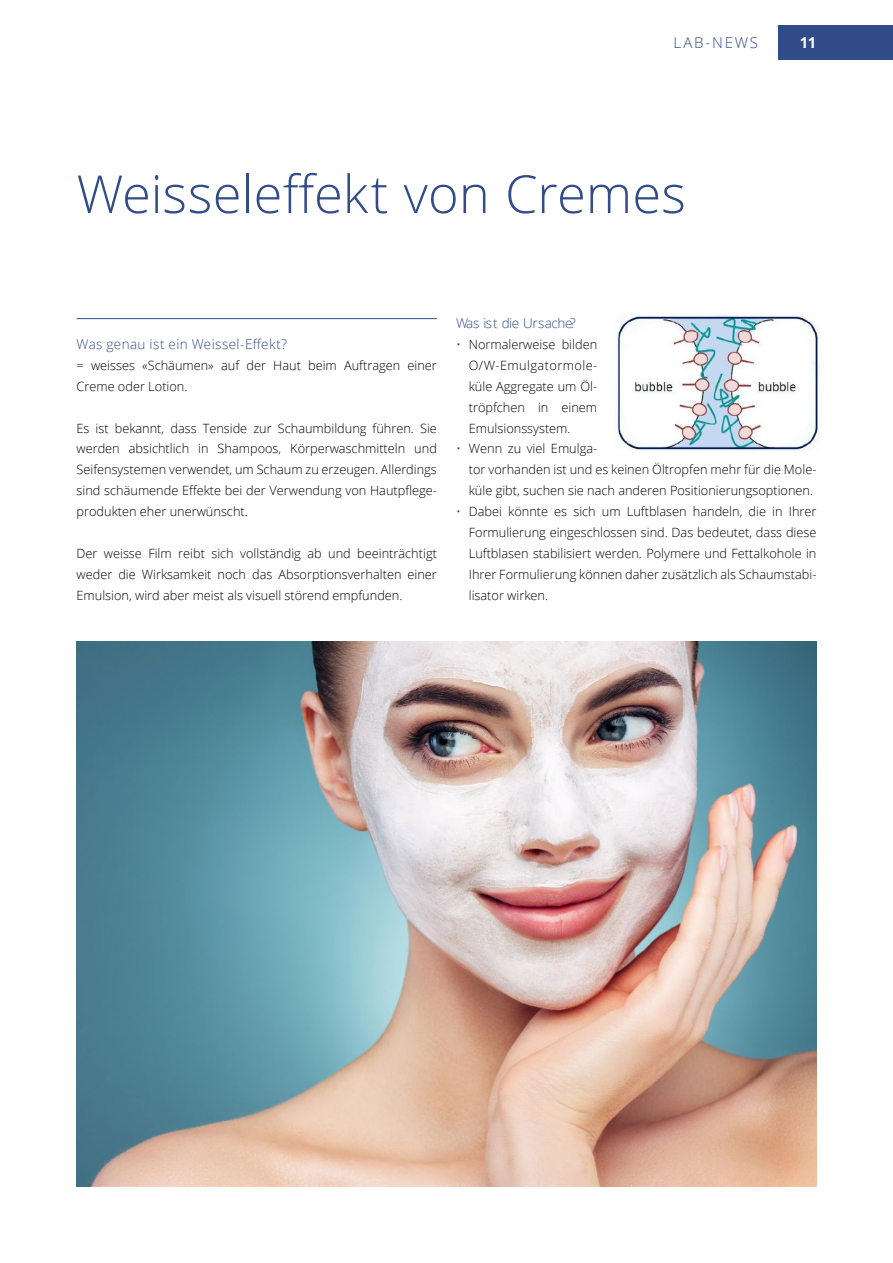
<style>
.page{position:relative;width:893px;height:1263px;background:#fff}
.page>*{position:absolute;margin:0;border:0;box-sizing:border-box;transform-origin:0 0}
.t1{font:300 52.5px "Open Sans";color:#324c89}
.t2{font:300 15px "Open Sans";letter-spacing:.12em;color:#324c89}
.t3{font:700 15px "Open Sans";color:#fff}
.t4{font:300 13.5px "Open Sans";letter-spacing:.025em;color:#324c89}
.t5{font:300 13.5px "Open Sans";letter-spacing:-.03em;color:#324c89}
.t6{font:300 12.75px/21px "Open Sans";color:#000;text-align:justify}
.s1{color:#324c89}
</style>
<div class="page">
<div style="left:778px;top:26px;width:115px;height:34px;background:#324c89"></div>
<hr style="left:77px;top:318px;width:360px;height:1px;background:#324c89">
<img style="left:77px;top:642px;width:739px;height:544px">
<img style="left:617px;top:314px;width:203px;height:137px">
<p class="t2" style="left:673px;top:32px;width:86px">LAB-NEWS</p>
<p class="t3" style="left:800px;top:32px;width:18px">11</p>
<h1 class="t1" style="left:77px;top:158px;width:611px">Weisseleffekt von Cremes</h1>
<p class="t4" style="left:77px;top:335px;width:212px">Was genau ist ein Weissel-Effekt?</p>
<p class="t6" style="left:77px;top:354px;width:362px">= weisses «Schäumen» auf der Haut beim Auftragen einer<br>Creme oder Lotion.</p>
<p class="t6" style="left:77px;top:417px;width:362px">Es ist bekannt, dass Tenside zur Schaumbildung führen. Sie werden absichtlich in Shampoos, Körperwaschmitteln und Seifensystemen verwendet, um Schaum zu erzeugen. Allerdings sind schäumende Effekte bei der Verwendung von Hautpflege&shy;produkten eher unerwünscht.</p>
<p class="t6" style="left:77px;top:543px;width:362px">Der weisse Film reibt sich vollständig ab und beeinträchtigt weder die Wirksamkeit noch das Absorptionsverhalten einer Emulsion, wird aber meist als visuell störend empfunden.</p>
<p class="t5" style="left:456px;top:314px;width:121px">Was ist die Ursache?</p>
<p class="t6" style="left:469px;top:333px;width:130px;text-indent:-13px"><span class="s1">•</span> Normalerweise bilden O/W-Emulgatormole&shy;küle Aggregate um Öl&shy;tröpfchen in einem Emulsionssystem.</p>
<p class="t6" style="left:469px;top:438px;width:349px;text-align:left;text-indent:-13px"><span class="s1">•</span> Wenn zu viel Emulga-<br>tor vorhanden ist und es keinen Öltropfen mehr für die Mole&shy;küle gibt, suchen sie nach anderen Positionierungsoptionen.</p>
<p class="t6" style="left:469px;top:501px;width:349px;text-indent:-13px"><span class="s1">•</span> Dabei könnte es sich um Luftblasen handeln, die in Ihrer Formulierung eingeschlossen sind. Das bedeutet, dass diese Luftblasen stabilisiert werden. Polymere und Fettalkohole in Ihrer Formulierung können daher zusätzlich als Schaumstabi&shy;lisator wirken.</p>
</div>
